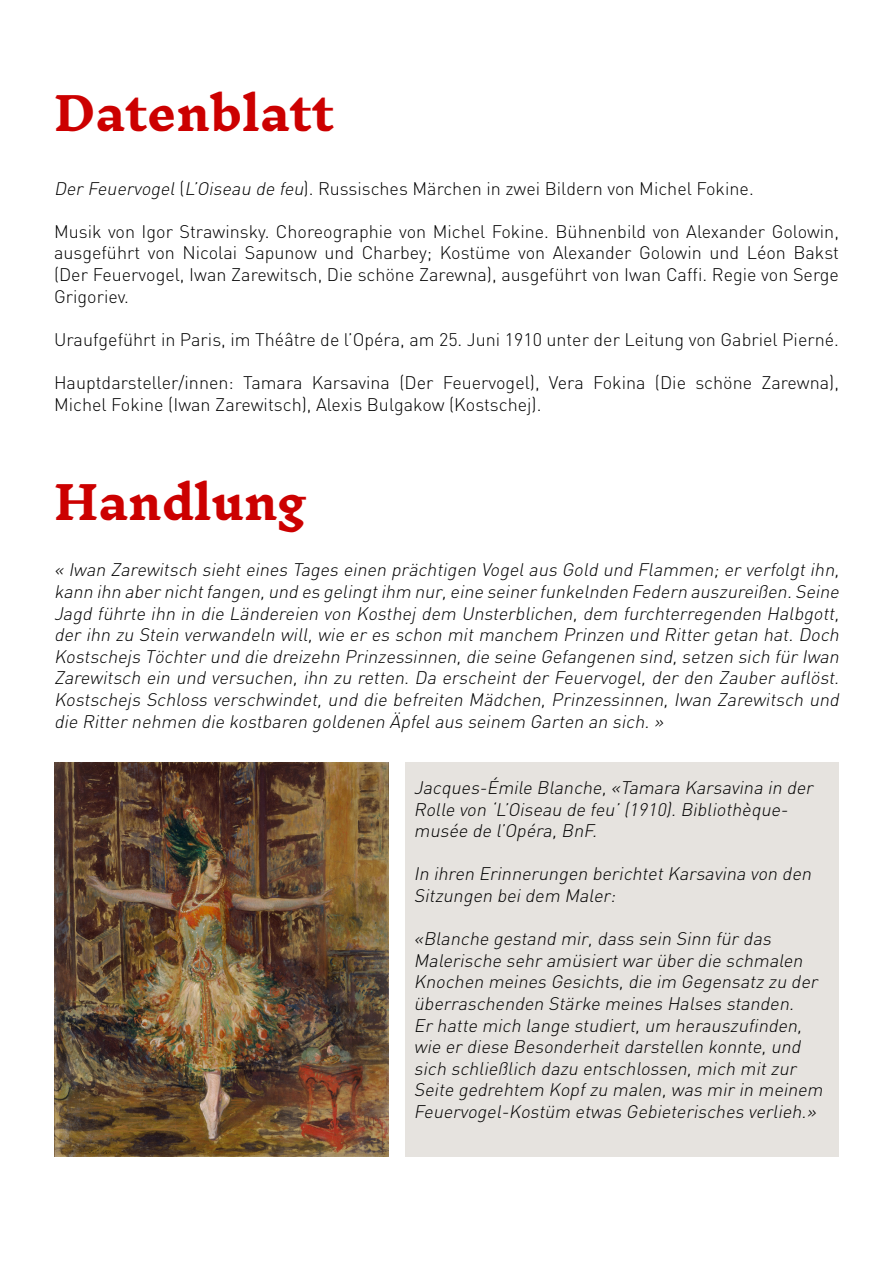
<style>
.page{position:relative;width:893px;height:1263px;background:#fff}
.page>*{position:absolute;margin:0;border:0;box-sizing:border-box;transform-origin:0 0}
.t1{font:700 45px "Inknut Antiqua";color:#c00}
.t2{font:italic 300 18px/21.6px "DIN";color:#000}
.t3{font:300 18px/21.6px "DIN";color:#000;text-align:justify}
.s1{font-style:italic}
</style>
<div class="page">
<img style="left:54px;top:762px;width:334px;height:395px">
<div style="left:405px;top:762px;width:434px;height:395px;background:#e6e3df"></div>
<h1 class="t1" style="left:54px;top:89px;width:282px">Datenblatt</h1>
<p class="t3" style="left:54px;top:177px;width:701px"><span class="s1">Der Feuervogel</span>(<span class="s1">L’Oiseau de feu</span>). Russisches Märchen in zwei Bildern von Michel Fokine.</p>
<p class="t3" style="left:54px;top:220px;width:786px">Musik von Igor Strawinsky. Choreographie von Michel Fokine. Bühnenbild von Alexander Golowin, ausgeführt von Nicolai Sapunow und Charbey; Kostüme von Alexander Golowin und Léon Bakst (Der Feuervogel, Iwan Zarewitsch, Die schöne Zarewna), ausgeführt von Iwan Caffi. Regie von Serge Grigoriev.</p>
<p class="t3" style="left:54px;top:328px;width:786px">Uraufgeführt in Paris, im Théâtre de l’Opéra, am 25. Juni 1910 unter der Leitung von Gabriel Pierné.</p>
<p class="t3" style="left:54px;top:372px;width:786px">Hauptdarsteller/innen: Tamara Karsavina (Der Feuervogel), Vera Fokina (Die schöne Zarewna),<br>Michel Fokine (Iwan Zarewitsch), Alexis Bulgakow (Kostschej).</p>
<h1 class="t1" style="left:54px;top:478px;width:254px">Handlung</h1>
<p class="t2" style="left:54px;top:559px;width:790px;text-align:justify">« Iwan Zarewitsch siehteines Tages einen prächtigen Vogelaus Gold und Flammen;er verfolgtihn, kann ihn aber nichtfangen,und es gelingtihm nur,eine seiner funkelnden Federn auszureißen.Seine Jagd führte ihn in die Ländereien von Kosthej dem Unsterblichen, dem furchterregenden Halbgott, der ihn zu Stein verwandeln will, wie er es schon mit manchem Prinzen und Ritter getan hat. Doch Kostschejs Töchter und die dreizehn Prinzessinnen,die seine Gefangenen sind,setzen sich für Iwan Zarewitsch ein und versuchen, ihn zu retten. Da erscheint der Feuervogel, der den Zauber auflöst.<br>Kostschejs Schloss verschwindet, und die befreiten Mädchen, Prinzessinnen, Iwan Zarewitsch und die Ritter nehmen die kostbaren goldenen Äpfelaus seinem Garten an sich.»</p>
<p class="t2" style="left:414px;top:776px;width:404px">Jacques-Émile Blanche,«Tamara Karsavina in der<br>Rolle von ‘L’Oiseau de feu’(1910).Bibliothèque&shy;musée de l’Opéra,BnF.</p>
<p class="t2" style="left:414px;top:863px;width:403px">In ihren Erinnerungen berichtetKarsavina von den<br>Sitzungen beidem Maler:</p>
<p class="t2" style="left:414px;top:928px;width:414px">«Blanche gestand mir,dass sein Sinn für das Malerische sehr amüsiertwar über die schmalen Knochen meines Gesichts,die im Gegensatz zu der überraschenden Stärke meines Halses standen.<br>Er hatte mich lange studiert,um herauszufinden, wie er diese Besonderheitdarstellen konnte,und sich schließlich dazu entschlossen,mich mitzur Seite gedrehtem Kopfzu malen,was mir in meinem Feuervogel-Kostüm etwas Gebieterisches verlieh.»</p>
</div>
